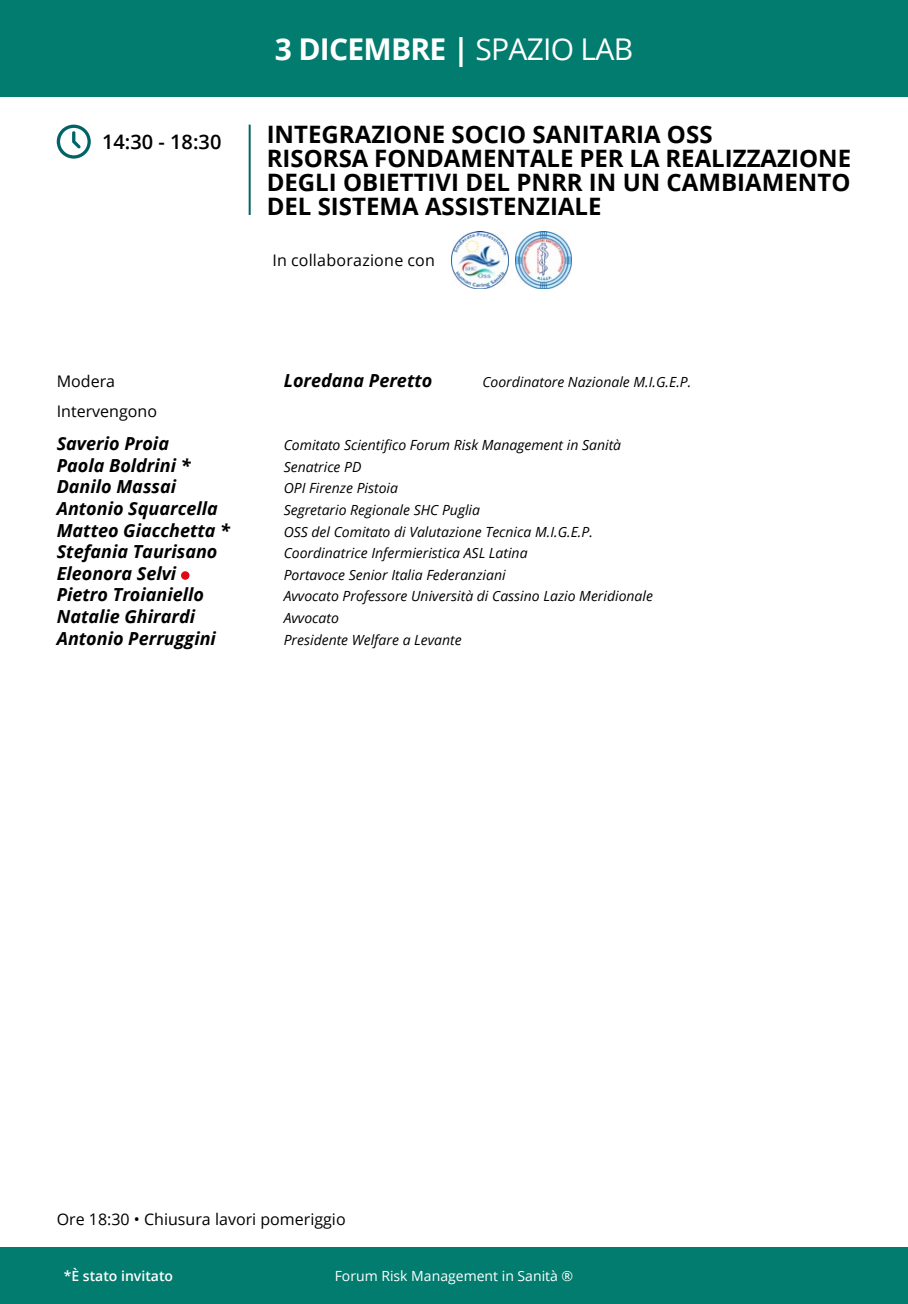
<style>
.page{position:relative;width:908px;height:1304px;background:#fff}
.page>*{position:absolute;margin:0;border:0;box-sizing:border-box;transform-origin:0 0}
.t1{font:700 30px "Open Sans";letter-spacing:-.025em;color:#fff}
.t2{font:700 24px/24px "Open Sans";color:#000}
.t3{font:600 20px "Open Sans";color:#000}
.t4{font:italic 700 18px "Open Sans";color:#000}
.t5{font:16px "Open Sans";color:#000}
.t6{font:italic 14px "Open Sans";color:#000}
.t7{font:14px "Open Sans";color:#fff}
.t8{font:600 14px "Open Sans";color:#fff}
.s1{font-weight:400}
</style>
<div class="page">
<div style="left:0;top:1247px;width:907px;height:57px;background:#027c6f"></div>
<div style="left:0;top:0;width:907px;height:96px;background:#027c6f"></div>
<svg style="left:57px;top:125px;width:34px;height:34px"></svg>
<div style="left:181px;top:571px;width:8px;height:9px;background:#e30613;border-radius:50%"></div>
<hr style="left:248px;top:125px;width:2px;height:90px;background:#006367">
<img style="left:452px;top:232px;width:56px;height:56px">
<img style="left:515px;top:232px;width:56px;height:56px">
<h3 class="t3" style="left:102px;top:128px;width:121px">14:30 - 18:30</h3>
<h1 class="t1" style="left:275px;top:28px;width:359px">3 DICEMBRE | <span class="s1">SPAZIO LAB</span></h1>
<h2 class="t2" style="left:266px;top:122px;width:585px">INTEGRAZIONE SOCIO SANITARIA OSS<br>RISORSA FONDAMENTALE PER LA REALIZZAZIONE DEGLI OBIETTIVI DEL PNRR IN UN CAMBIAMENTO DEL SISTEMA ASSISTENZIALE</h2>
<p class="t5" style="left:272px;top:249px;width:164px">In collaborazione con</p>
<p class="t5" style="left:57px;top:370px;width:60px">Modera</p>
<p class="t4" style="left:283px;top:367px;width:150px">Loredana Peretto</p>
<p class="t6" style="left:482px;top:372px;width:210px">Coordinatore Nazionale M.I.G.E.P.</p>
<p class="t5" style="left:57px;top:400px;width:102px">Intervengono</p>
<p class="t4" style="left:57px;top:431px;width:114px">Saverio Proia</p>
<p class="t6" style="left:283px;top:435px;width:339px">Comitato Scientifico Forum Risk Management in Sanità</p>
<p class="t4" style="left:57px;top:452px;width:135px">Paola Boldrini *</p>
<p class="t6" style="left:283px;top:457px;width:79px">Senatrice PD</p>
<p class="t4" style="left:57px;top:474px;width:121px">Danilo Massai</p>
<p class="t6" style="left:283px;top:479px;width:116px">OPI Firenze Pistoia</p>
<p class="t4" style="left:57px;top:496px;width:162px">Antonio Squarcella</p>
<p class="t6" style="left:283px;top:500px;width:198px">Segretario Regionale SHC Puglia</p>
<p class="t4" style="left:57px;top:517px;width:175px">Matteo Giacchetta *</p>
<p class="t6" style="left:283px;top:522px;width:310px">OSS del Comitato di Valutazione Tecnica M.I.G.E.P.</p>
<p class="t4" style="left:57px;top:539px;width:162px">Stefania Taurisano</p>
<p class="t6" style="left:283px;top:543px;width:245px">Coordinatrice Infermieristica ASL Latina</p>
<p class="t4" style="left:57px;top:560px;width:121px">Eleonora Selvi</p>
<p class="t6" style="left:283px;top:565px;width:223px">Portavoce Senior Italia Federanziani</p>
<p class="t4" style="left:57px;top:582px;width:149px">Pietro Troianiello</p>
<p class="t6" style="left:283px;top:587px;width:370px">Avvocato Professore Università di Cassino Lazio Meridionale</p>
<p class="t4" style="left:57px;top:604px;width:140px">Natalie Ghirardi</p>
<p class="t6" style="left:283px;top:608px;width:57px">Avvocato</p>
<p class="t4" style="left:57px;top:625px;width:161px">Antonio Perruggini</p>
<p class="t6" style="left:283px;top:630px;width:179px">Presidente Welfare a Levante</p>
<p class="t5" style="left:57px;top:1208px;width:290px">Ore 18:30 • Chiusura lavori pomeriggio</p>
<p class="t8" style="left:64px;top:1266px;width:111px">*È stato invitato</p>
<p class="t7" style="left:334px;top:1266px;width:240px">Forum Risk Management in Sanità ®</p>
</div>
